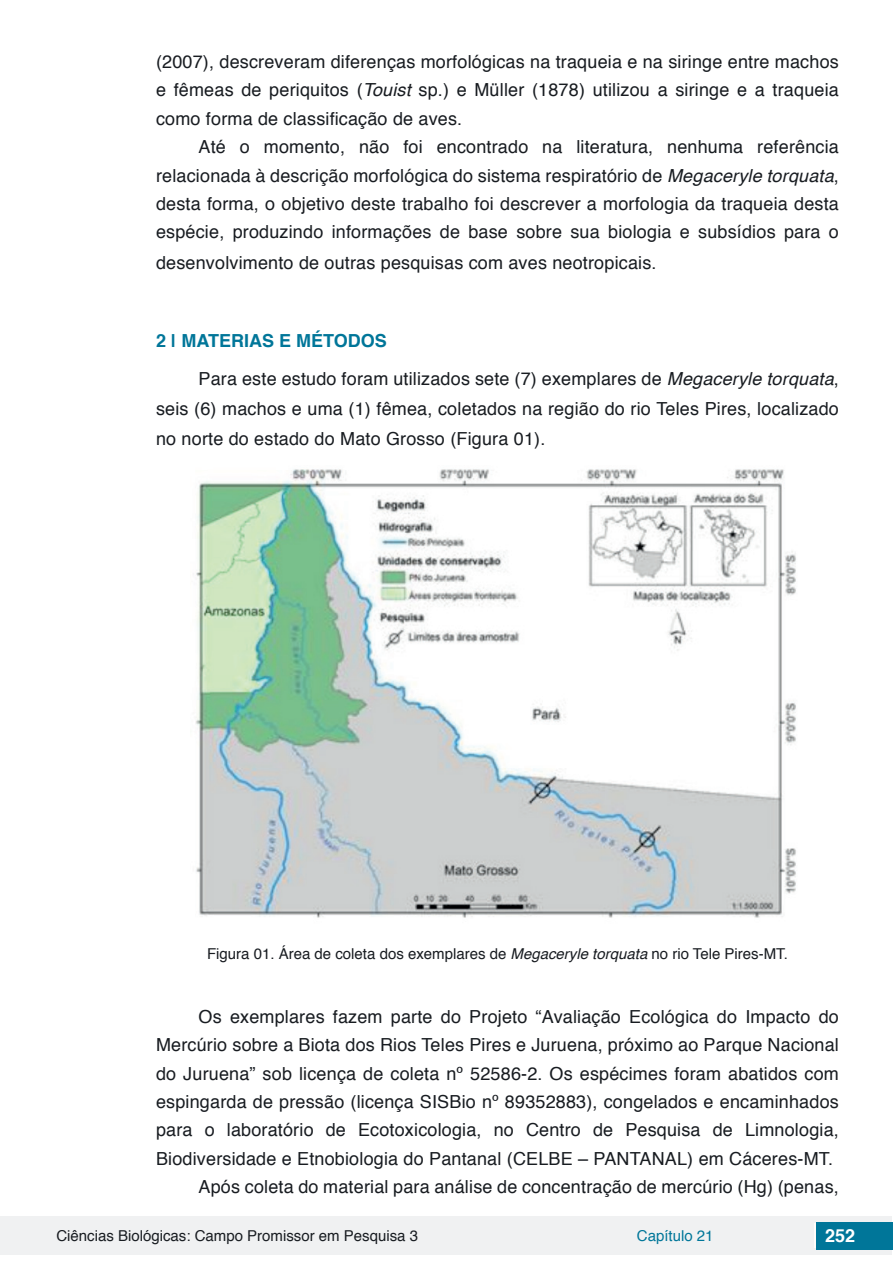
<style>
.page{position:relative;width:893px;height:1263px;background:#fff}
.page>*{position:absolute;margin:0;border:0;box-sizing:border-box;transform-origin:0 0}
.t1{font:18px/28.8px "Helvetica";letter-spacing:.01em;color:#181c21;text-align:justify}
.t2{font:700 18px "Helvetica";color:#fff}
.t3{font:15px "Helvetica";color:#181c21}
.t4{font:15px "Helvetica";color:#007699}
.s1{font-style:italic}
.s2{font-weight:700;color:#007699}
</style>
<div class="page">
<div style="left:1px;top:1216px;width:891px;height:38px;background:#f0f1f2"></div>
<div style="left:816px;top:1222px;width:77px;height:27px;background:#007699"></div>
<svg style="left:815px;top:1224px;width:1px;height:24px"></svg>
<img style="left:195px;top:469px;width:601px;height:449px">
<p class="t1" style="left:156px;top:47px;width:684px">(2007), descreveram diferenças morfológicas na traqueia e na siringe entre machos e fêmeas de periquitos (<span class="s1">Touist</span> sp.) e Müller (1878) utilizou a siringe e a traqueia como forma de classificação de aves.</p>
<p class="t1" style="left:156px;top:133px;width:684px;text-indent:43px">Até o momento, não foi encontrado na literatura, nenhuma referência relacionada à descrição morfológica do sistema respiratório de <span class="s1">Megaceryle torquata</span>, desta forma, o objetivo deste trabalho foi descrever a morfologia da traqueia desta espécie, produzindo informações de base sobre sua biologia e subsídios para o desenvolvimento de outras pesquisas com aves neotropicais.</p>
<p class="t1" style="left:199px;top:321px;width:642px;line-height:38.5px;text-indent:-43px"><span class="s2">2 | MATERIAS E MÉTODOS<br></span>Para este estudo foram utilizados sete (7) exemplares de <span class="s1">Megaceryle torquata</span>,</p>
<p class="t1" style="left:156px;top:394px;width:684px;line-height:30px">seis (6) machos e uma (1) fêmea, coletados na região do rio Teles Pires, localizado no norte do estado do Mato Grosso (Figura 01).</p>
<p class="t3" style="left:207px;top:942px;width:582px">Figura 01. Área de coleta dos exemplares de <span class="s1">Megaceryle torquata</span> no rio Tele Pires-MT.</p>
<p class="t1" style="left:199px;top:1002px;width:642px">Os exemplares fazem parte do Projeto “Avaliação Ecológica do Impacto do</p>
<p class="t1" style="left:156px;top:1031px;width:684px">Mercúrio sobre a Biota dos Rios Teles Pires e Juruena, próximo ao Parque Nacional</p>
<p class="t1" style="left:156px;top:1059px;width:684px">do Juruena” sob licença de coleta nº 52586-2. Os espécimes foram abatidos com</p>
<p class="t1" style="left:156px;top:1088px;width:684px">espingarda de pressão (licença SISBio nº 89352883), congelados e encaminhados</p>
<p class="t1" style="left:156px;top:1116px;width:684px">para o laboratório de Ecotoxicologia, no Centro de Pesquisa de Limnologia,</p>
<p class="t1" style="left:156px;top:1145px;width:678px">Biodiversidade e Etnobiologia do Pantanal (CELBE – PANTANAL) em Cáceres-MT.</p>
<p class="t1" style="left:199px;top:1173px;width:642px">Após coleta do material para análise de concentração de mercúrio (Hg) (penas,</p>
<p class="t3" style="left:56px;top:1224px;width:363px">Ciências Biológicas: Campo Promissor em Pesquisa 3</p>
<p class="t4" style="left:637px;top:1224px;width:78px">Capítulo 21</p>
<p class="t2" style="left:825px;top:1221px;width:32px">252</p>
</div>
